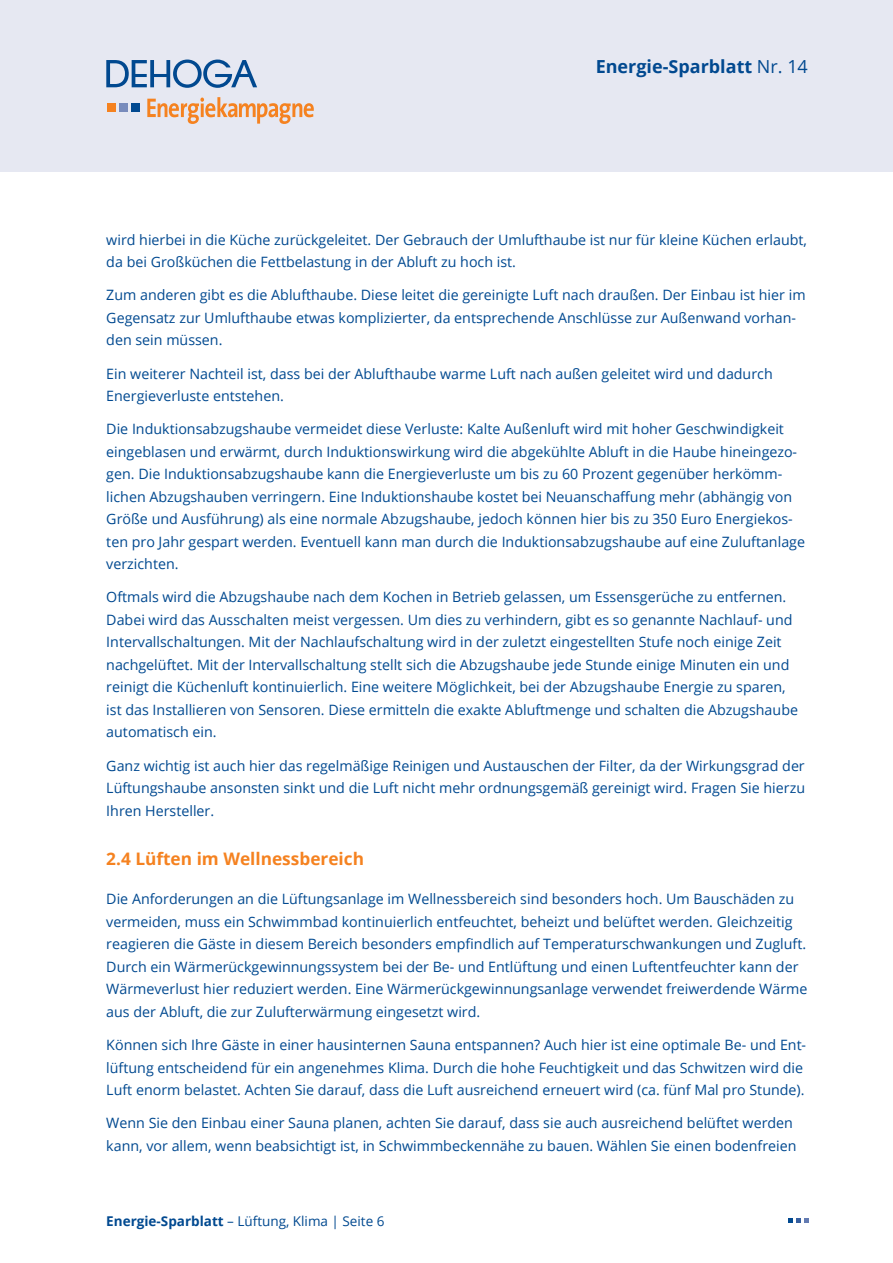
<style>
.page{position:relative;width:893px;height:1263px;background:#fff}
.page>*{position:absolute;margin:0;border:0;box-sizing:border-box;transform-origin:0 0}
.t1{font:700 18px "Open Sans";color:#014990}
.Headline_3{font:700 17.25px "Open Sans";color:#f58220}
.Fliesstext{font:14.25px/22.5px "Open Sans";color:#014990}
.t2{font:13.5px "Open Sans";color:#014990}
.s1{font-weight:400}
.s2{font-weight:700}
</style>
<div class="page">
<div style="left:0;top:0;width:893px;height:171px;background:#e6e8f2"></div>
<svg style="left:106px;top:60px;width:151px;height:28px"></svg>
<div style="left:132px;top:103px;width:8px;height:8px;background:#014990"></div>
<div style="left:119px;top:103px;width:8px;height:8px;background:#788bbc"></div>
<div style="left:107px;top:103px;width:8px;height:8px;background:#f58220"></div>
<svg style="left:147px;top:97px;width:167px;height:27px"></svg>
<svg style="left:788px;top:1218px;width:20px;height:4px"></svg>
<p class="t1" style="left:596px;top:54px;width:214px">Energie-Sparblatt <span class="s1">Nr. 14</span></p>
<p class="Fliesstext" style="left:106px;top:228px;width:702px">wird hierbei in die Küche zurückgeleitet. Der Gebrauch der Umlufthaube ist nur für kleine Küchen erlaubt, da bei Großküchen die Fettbelastung in der Abluft zu hoch ist.</p>
<p class="Fliesstext" style="left:106px;top:284px;width:701px">Zum anderen gibt es die Ablufthaube. Diese leitet die gereinigte Luft nach draußen. Der Einbau ist hier im<br>Gegensatz zur Umlufthaube etwas komplizierter, da entsprechende Anschlüsse zur Außenwand vorhan&shy;den sein müssen.</p>
<p class="Fliesstext" style="left:106px;top:362px;width:668px">Ein weiterer Nachteil ist, dass bei der Ablufthaube warme Luft nach außen geleitet wird und dadurch<br>Energieverluste entstehen.</p>
<p class="Fliesstext" style="left:106px;top:417px;width:700px">Die Induktionsabzugshaube vermeidet diese Verluste: Kalte Außenluft wird mit hoher Geschwindigkeit eingeblasen und erwärmt, durch Induktionswirkung wird die abgekühlte Abluft in die Haube hineingezo&shy;gen. Die Induktionsabzugshaube kann die Energieverluste um bis zu 60 Prozent gegenüber herkömm&shy;lichen Abzugshauben verringern. Eine Induktionshaube kostet bei Neuanschaffung mehr (abhängig von Größe und Ausführung) als eine normale Abzugshaube, jedoch können hier bis zu 350 Euro Energiekos&shy;ten pro Jahr gespart werden. Eventuell kann man durch die Induktionsabzugshaube auf eine Zuluftanlage verzichten.</p>
<p class="Fliesstext" style="left:106px;top:585px;width:693px">Oftmals wird die Abzugshaube nach dem Kochen in Betrieb gelassen, um Essensgerüche zu entfernen.<br>Dabei wird das Ausschalten meist vergessen. Um dies zu verhindern, gibt es so genannte Nachlauf- und Intervallschaltungen. Mit der Nachlaufschaltung wird in der zuletzt eingestellten Stufe noch einige Zeit nachgelüftet. Mit der Intervallschaltung stellt sich die Abzugshaube jede Stunde einige Minuten ein und reinigt die Küchenluft kontinuierlich. Eine weitere Möglichkeit, bei der Abzugshaube Energie zu sparen, ist das Installieren von Sensoren. Diese ermitteln die exakte Abluftmenge und schalten die Abzugshaube automatisch ein.</p>
<p class="Fliesstext" style="left:106px;top:754px;width:700px;text-align:justify">Ganz wichtig ist auch hier das regelmäßige Reinigen und Austauschen der Filter, da der Wirkungsgrad der Lüftungshaube ansonsten sinkt und die Luft nicht mehr ordnungsgemäß gereinigt wird. Fragen Sie hierzu Ihren Hersteller.</p>
<p class="Headline_3" style="left:106px;top:846px;width:259px">2.4 Lüften im Wellnessbereich</p>
<p class="Fliesstext" style="left:106px;top:888px;width:703px">Die Anforderungen an die Lüftungsanlage im Wellnessbereich sind besonders hoch. Um Bauschäden zu vermeiden, muss ein Schwimmbad kontinuierlich entfeuchtet, beheizt und belüftet werden. Gleichzeitig reagieren die Gäste in diesem Bereich besonders empfindlich auf Temperaturschwankungen und Zugluft.<br>Durch ein Wärmerückgewinnungssystem bei der Be- und Entlüftung und einen Luftentfeuchter kann der Wärmeverlust hier reduziert werden. Eine Wärmerückgewinnungsanlage verwendet freiwerdende Wärme aus der Abluft, die zur Zulufterwärmung eingesetzt wird.</p>
<p class="Fliesstext" style="left:106px;top:1033px;width:701px">Können sich Ihre Gäste in einer hausinternen Sauna entspannen? Auch hier ist eine optimale Be- und Ent&shy;lüftung entscheidend für ein angenehmes Klima. Durch die hohe Feuchtigkeit und das Schwitzen wird die<br>Luft enorm belastet. Achten Sie darauf, dass die Luft ausreichend erneuert wird (ca. fünf Mal pro Stunde).</p>
<p class="Fliesstext" style="left:106px;top:1111px;width:692px">Wenn Sie den Einbau einer Sauna planen, achten Sie darauf, dass sie auch ausreichend belüftet werden kann, vor allem, wenn beabsichtigt ist, in Schwimmbeckennähe zu bauen. Wählen Sie einen bodenfreien</p>
<p class="t2" style="left:106px;top:1211px;width:280px"><span class="s2">Energie-Sparblatt</span> – Lüftung, Klima | Seite 6</p>
</div>
